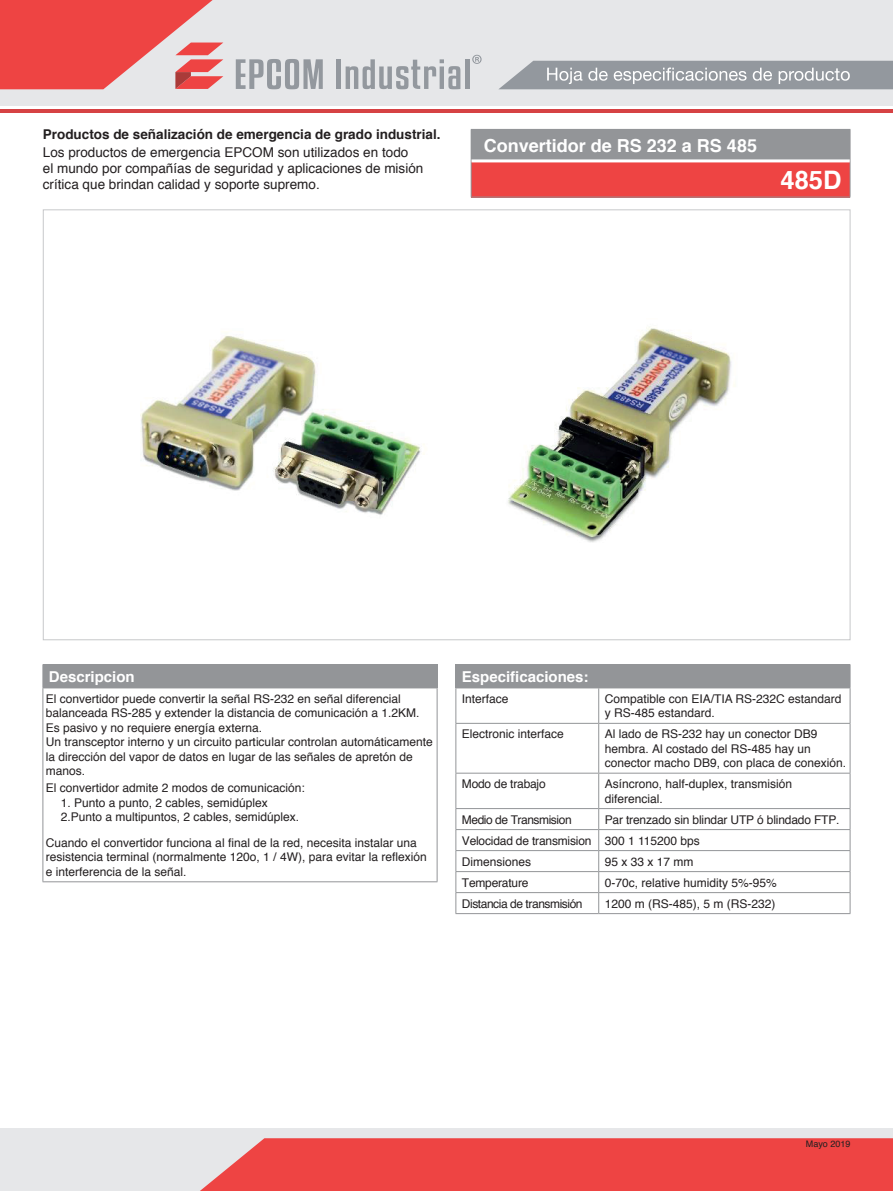
<style>
.page{position:relative;width:893px;height:1191px;background:#fff}
.page>*{position:absolute;margin:0;border:0;box-sizing:border-box;transform-origin:0 0}
.t1{font:700 25.5px "Helvetica";color:#fff}
.t2{font:700 18px "Helvetica";color:#fff}
.t3{font:700 15px "Helvetica";color:#fff}
.t4{font:13.5px/16.2px "Helvetica";color:#231f20}
.t5{font:700 13.5px "Helvetica";color:#231f20}
.t6{font:12px/14.4px "Helvetica";color:#231f20}
.t7{font:12px "Helvetica";letter-spacing:-.035em;color:#231f20}
.t8{font:9px "Helvetica";color:#231f20}
</style>
<div class="page">
<div style="left:0;top:0;width:893px;height:105px;background:#e6e7e9"></div>
<div style="left:0;top:1128px;width:893px;height:63px;background:#e6e7e9"></div>
<svg style="left:236px;top:59px;width:87px;height:30px"></svg>
<div style="left:336px;top:59px;width:5px;height:30px;background:#93989e"></div>
<svg style="left:346px;top:59px;width:114px;height:30px"></svg>
<hr style="left:465px;top:59px;width:4px;height:30px;background:#93989e">
<svg style="left:472px;top:55px;width:10px;height:9px"></svg>
<svg style="left:0;top:0;width:223px;height:89px"></svg>
<svg style="left:200px;top:1138px;width:693px;height:53px;background:#ed4d4c"></svg>
<hr style="left:1px;top:110px;width:892px;height:3px;background:#d64244">
<svg style="left:499px;top:61px;width:394px;height:28px;background:#a1a5ab"></svg>
<div style="left:456px;top:664px;width:394px;height:24px;background:#939598"></div>
<hr style="left:455px;top:664px;width:144px;height:1px;background:#939598">
<svg style="left:455px;top:665px;width:1px;height:22px"></svg>
<svg style="left:850px;top:665px;width:1px;height:22px"></svg>
<hr style="left:455px;top:687px;width:144px;height:1px;background:#939598">
<hr style="left:455px;top:688px;width:1px;height:35px;background:#939598">
<hr style="left:598px;top:688px;width:1px;height:35px;background:#939598">
<hr style="left:850px;top:688px;width:1px;height:35px;background:#939598">
<hr style="left:455px;top:723px;width:144px;height:1px;background:#939598">
<hr style="left:455px;top:723px;width:1px;height:50px;background:#939598">
<hr style="left:599px;top:723px;width:251px;height:1px;background:#939598">
<hr style="left:598px;top:723px;width:1px;height:50px;background:#939598">
<hr style="left:850px;top:723px;width:1px;height:50px;background:#939598">
<hr style="left:455px;top:773px;width:144px;height:1px;background:#939598">
<hr style="left:455px;top:773px;width:1px;height:35px;background:#939598">
<hr style="left:599px;top:773px;width:251px;height:1px;background:#939598">
<hr style="left:598px;top:773px;width:1px;height:35px;background:#939598">
<hr style="left:850px;top:773px;width:1px;height:35px;background:#939598">
<hr style="left:455px;top:808px;width:144px;height:1px;background:#939598">
<hr style="left:599px;top:808px;width:251px;height:1px;background:#939598">
<hr style="left:455px;top:829px;width:144px;height:1px;background:#939598">
<hr style="left:599px;top:829px;width:251px;height:1px;background:#939598">
<hr style="left:455px;top:850px;width:144px;height:1px;background:#939598">
<hr style="left:599px;top:850px;width:251px;height:1px;background:#939598">
<hr style="left:455px;top:871px;width:144px;height:1px;background:#939598">
<hr style="left:599px;top:871px;width:251px;height:1px;background:#939598">
<hr style="left:455px;top:892px;width:144px;height:1px;background:#939598">
<svg style="left:455px;top:809px;width:1px;height:104px"></svg>
<hr style="left:599px;top:892px;width:251px;height:1px;background:#939598">
<svg style="left:598px;top:809px;width:1px;height:104px"></svg>
<svg style="left:850px;top:809px;width:1px;height:104px"></svg>
<hr style="left:455px;top:913px;width:144px;height:1px;background:#939598">
<hr style="left:599px;top:913px;width:251px;height:1px;background:#939598">
<div style="left:43px;top:664px;width:394px;height:24px;background:#939598"></div>
<svg style="left:437px;top:665px;width:1px;height:22px"></svg>
<hr style="left:43px;top:688px;width:1px;height:193px;background:#939598">
<hr style="left:437px;top:688px;width:1px;height:193px;background:#939598">
<hr style="left:43px;top:881px;width:394px;height:1px;background:#939598">
<div style="left:471px;top:129px;width:379px;height:32px;background:#939598"></div>
<div style="left:471px;top:161px;width:379px;height:36px;background:#ee4443"></div>
<hr style="left:850px;top:130px;width:1px;height:31px;background:#939598">
<hr style="left:471px;top:161px;width:1px;height:36px;background:#939598">
<hr style="left:850px;top:161px;width:1px;height:36px;background:#939598">
<hr style="left:471px;top:197px;width:379px;height:1px;background:#939598">
<hr style="left:471px;top:159px;width:379px;height:3px;background:#fff">
<img style="left:508px;top:327px;width:227px;height:215px">
<img style="left:140px;top:335px;width:284px;height:180px">
<p class="t5" style="left:43px;top:123px;width:399px">Productos de señalización de emergencia de grado industrial.</p>
<p class="t4" style="left:43px;top:144px;width:382px">Los productos de emergencia EPCOM son utilizados en todo<br>el mundo por compañías de seguridad y aplicaciones de misión crítica que brindan calidad y soporte supremo.</p>
<h2 class="t2" style="left:484px;top:131px;width:275px">Convertidor de RS 232 a RS 485</h2>
<h1 class="t1" style="left:781px;top:159px;width:62px">485D</h1>
<p class="t3" style="left:49px;top:664px;width:87px">Descripcion</p>
<p class="t6" style="left:46px;top:692px;width:388px">El convertidor puede convertir la señal RS-232 en señal diferencial balanceada RS-285 y extender la distancia de comunicación a 1.2KM.<br>Es pasivo y no requiere energía externa.<br>Un transceptor interno y un circuito particular controlan automáticamente la dirección del vapor de datos en lugar de las señales de apretón de manos.</p>
<p class="t6" style="left:46px;top:781px;width:260px">El convertidor admite 2 modos de comunicación:</p>
<p class="t6" style="left:61px;top:795px;width:240px">1. Punto a punto, 2 cables, semidúplex<br>2.Punto a multipuntos, 2 cables, semidúplex.</p>
<p class="t6" style="left:46px;top:836px;width:382px">Cuando el convertidor funciona al final de la red, necesita instalar una resistencia terminal (normalmente 120o, 1 / 4W), para evitar la reflexión e interferencia de la señal.</p>
<p class="t3" style="left:462px;top:664px;width:128px">Especificaciones:</p>
<p class="t6" style="left:462px;top:692px;width:48px">Interface</p>
<p class="t6" style="left:605px;top:692px;width:238px">Compatible con EIA/TIA RS-232C estandard y RS-485 estandard.</p>
<p class="t6" style="left:462px;top:727px;width:104px">Electronic interface</p>
<p class="t6" style="left:605px;top:727px;width:243px">Al lado de RS-232 hay un conector DB9 hembra. Al costado del RS-485 hay un conector macho DB9, con placa de conexión.</p>
<p class="t6" style="left:462px;top:777px;width:85px">Modo de trabajo</p>
<p class="t6" style="left:605px;top:777px;width:189px">Asíncrono, half-duplex, transmisión diferencial.</p>
<p class="t7" style="left:462px;top:810px;width:111px">Medio de Transmision</p>
<p class="t6" style="left:462px;top:809px;width:379px;line-height:21px;text-indent:143px">Par trenzado sin blindar UTP ó blindado FTP.<br>Velocidad de transmision 300 1 115200 bps<br>Dimensiones</p>
<p class="t6" style="left:605px;top:854px;width:90px">95 x 33 x 17 mm</p>
<p class="t6" style="left:462px;top:875px;width:68px">Temperature</p>
<p class="t6" style="left:605px;top:875px;width:174px">0-70c, relative humidity 5%-95%</p>
<p class="t7" style="left:462px;top:894px;width:122px">Distancia de transmisión</p>
<p class="t6" style="left:605px;top:896px;width:172px">1200 m (RS-485), 5 m (RS-232)</p>
<p class="t8" style="left:806px;top:1137px;width:46px">Mayo 2019</p>
</div>
